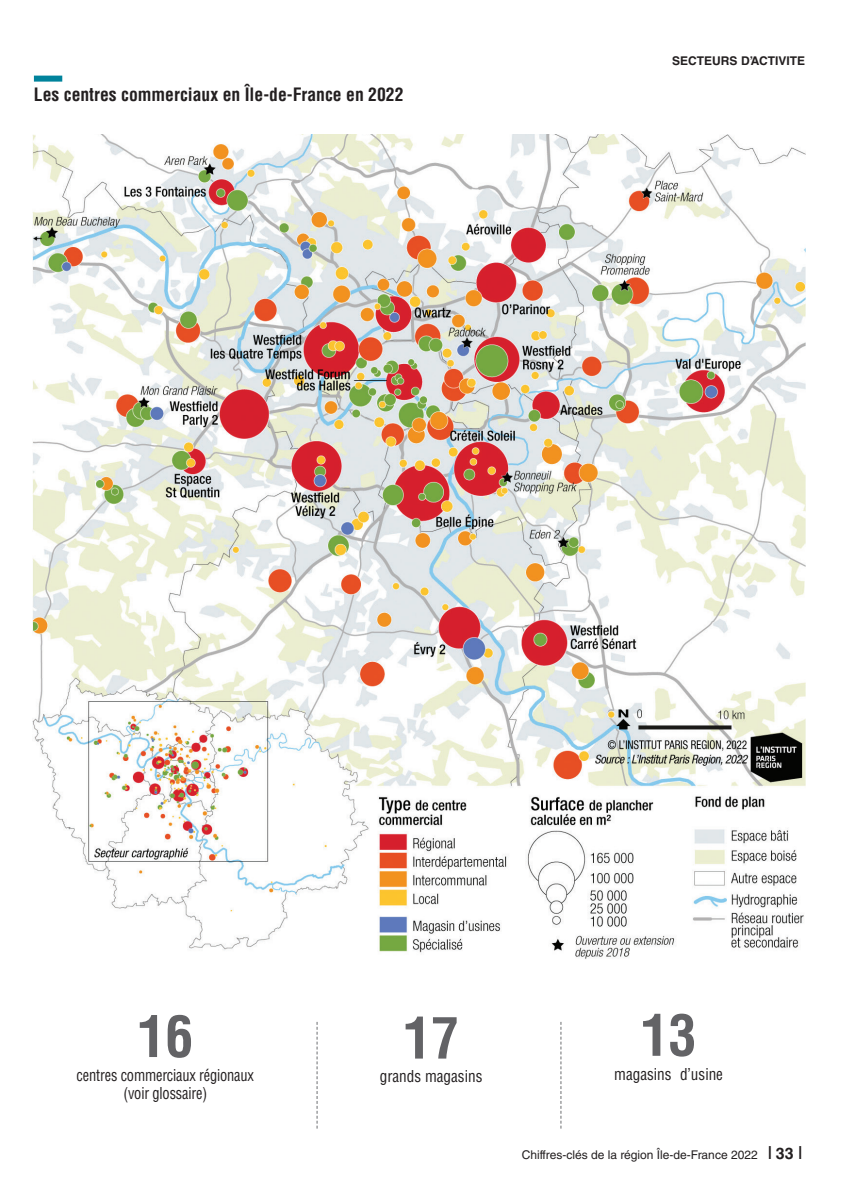
<style>
.page{position:relative;width:851px;height:1191px;background:#fff}
.page>*{position:absolute;margin:0;border:0;box-sizing:border-box;transform-origin:0 0}
.t1{font:700 condensed 56px "Helvetica LT Std";color:#636366}
.t2{font:700 condensed 18px "Helvetica LT Std";color:#231f20}
.t3{font:condensed 16px/18px "Helvetica LT Std";letter-spacing:-.01em;color:#231f20;text-align:center;scale:.9 1}
.t4{font:condensed 16px "Helvetica LT Std";letter-spacing:-.01em;color:#231f20;scale:.95 1}
.t5{font:12px "Helvetica LT Std";color:#231f20}
.t6{font:700 12px "Helvetica LT Std";color:#231f20}
.s1{font-size:18px}
.s2{font-weight:700;font-size:16px}
</style>
<div class="page">
<img style="left:33px;top:135px;width:772px;height:824px">
<div style="left:34px;top:76px;width:28px;height:6px;background:#00839c"></div>
<svg style="left:560px;top:1022px;width:1px;height:106px"></svg>
<svg style="left:316px;top:1022px;width:1px;height:106px"></svg>
<h2 class="t2" style="left:34px;top:84px;width:371px">Les centres commerciaux en Île-de-France en 2022</h2>
<p class="t6" style="left:672px;top:54px;width:134px">SECTEURS D’ACTIVITE</p>
<h1 class="t1" style="left:137px;top:1001px;width:57px">16</h1>
<h3 class="t3" style="left:77px;top:1065px;width:198px">centres commerciaux régionaux (voir glossaire)</h3>
<h1 class="t1" style="left:403px;top:1003px;width:57px">17</h1>
<h3 class="t4" style="left:380px;top:1066px;width:109px">grands magasins</h3>
<h1 class="t1" style="left:640px;top:1000px;width:57px">13</h1>
<h3 class="t4" style="left:614px;top:1064px;width:116px">magasins d’usine</h3>
<p class="t5" style="left:521px;top:1148px;width:282px">Chiffres-clés de la région Île-de-France 2022 <span class="s1">I</span> <span class="s2">33</span> <span class="s1">I</span></p>
</div>
